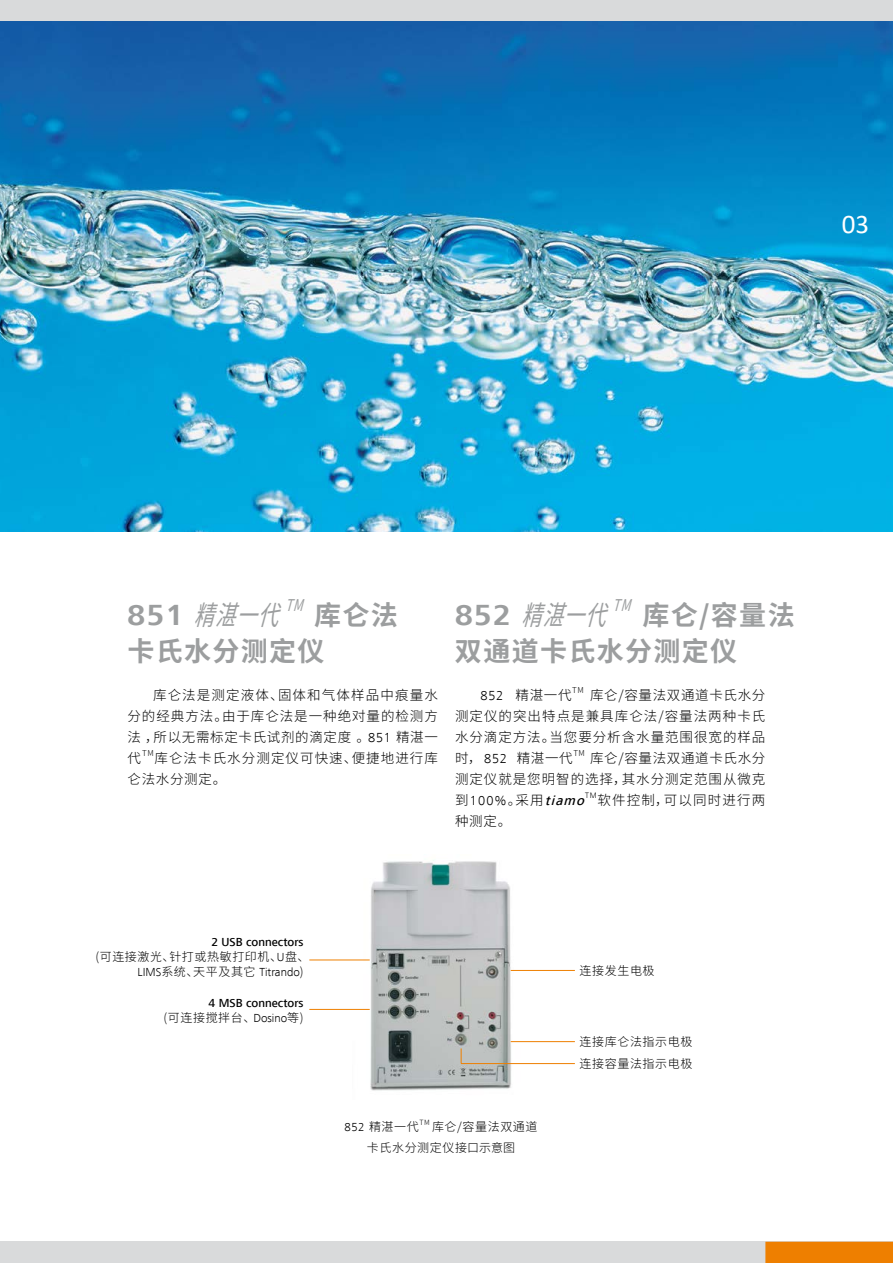
<style>
.page{position:relative;width:893px;height:1263px;background:#fff}
.page>*{position:absolute;margin:0;border:0;box-sizing:border-box;transform-origin:0 0}
.t1{font:700 27px/36px "Source Han Sans SC";letter-spacing:.05em;color:#9c9e9f}
.t2{font:italic 27px "Source Han Sans SC";color:#9c9e9f;scale:.75 1}
.t3{font:27px "Calibri";color:#fff}
.t4{font:italic 16.2px "Source Han Sans SC";color:#9c9e9f;scale:.75 1}
.t5{font:300 13.5px/21px "Source Han Sans SC";letter-spacing:.07em;color:#000;text-align:justify}
.t6{font:italic 500 13.5px "Frutiger Next LT";color:#000}
.t7{font:300 12px/21px "Source Han Sans SC";letter-spacing:.05em;color:#000}
.t8{font:500 12px "Frutiger Next LT";color:#000}
.t9{font:300 12px "Frutiger Next LT";color:#000}
.t10{font:300 8.1px "Source Han Sans SC";color:#000}
.t11{font:300 8.1px "Frutiger Next LT";color:#000}
.t12{font:300 7.2px "Source Han Sans SC";color:#000}
.s1{font-family:"Frutiger Next LT";font-weight:700;font-style:normal;font-size:30px}
.s2{font-family:"Frutiger Next LT"}
.s3{font-family:"Source Han Sans SC";font-weight:300;font-style:normal}
.s4{font-weight:300;font-style:normal}
.s5{font-family:"Source Han Sans SC"}
</style>
<div class="page">
<div style="left:0;top:1242px;width:893px;height:21px;background:#d9dadb"></div>
<div style="left:0;top:0;width:893px;height:21px;background:#d9dadb"></div>
<div style="left:765px;top:1242px;width:128px;height:21px;background:#ee7f00"></div>
<img style="left:0;top:21px;width:893px;height:510px">
<img style="left:352px;top:860px;width:175px;height:231px">
<hr style="left:309px;top:960px;width:61px;height:1px;background:#ee7f00">
<hr style="left:309px;top:1009px;width:61px;height:1px;background:#ee7f00">
<hr style="left:511px;top:970px;width:64px;height:1px;background:#ee7f00">
<hr style="left:511px;top:1041px;width:64px;height:1px;background:#ee7f00">
<hr style="left:461px;top:1063px;width:114px;height:1px;background:#ee7f00">
<svg style="left:461px;top:1048px;width:1px;height:15px"></svg>
<h1 class="t3" style="left:842px;top:205px;width:29px">03</h1>
<h1 class="t2" style="left:128px;top:599px;width:230px"><span class="s1">8 5 1</span> 精湛一代</h1>
<p class="t4" style="left:285px;top:596px;width:42px">TM</p>
<h1 class="t1" style="left:128px;top:597px;width:272px;text-indent:187px">库仑法卡氏水分测定仪</h1>
<h1 class="t2" style="left:455px;top:599px;width:230px"><span class="s1">8 5 2</span> 精湛一代</h1>
<p class="t4" style="left:612px;top:596px;width:42px">TM</p>
<h1 class="t1" style="left:455px;top:597px;width:341px;text-indent:187px">库仑/容量法双通道卡氏水分测定仪</h1>
<p class="t5" style="left:128px;top:684px;width:312px;text-indent:26px">库仑法是测定液体、固体和气体样品中痕量水分的经典方法。由于库仑法是一种绝对量的检测方法 ，所以无需标定卡氏试剂的滴定度 。<span class="s2">851</span> 精湛一代</p>
<p class="t10" style="left:142px;top:748px;width:13px">TM</p>
<p class="t5" style="left:128px;top:747px;width:312px;text-indent:27px">库仑法卡氏水分测定仪可快速、便捷地进行库仑法水分测定。</p>
<p class="t5" style="left:480px;top:684px;width:93px"><span class="s2">852</span> 精湛一代</p>
<p class="t10" style="left:572px;top:685px;width:13px">TM</p>
<p class="t5" style="left:455px;top:684px;width:312px;text-indent:135px">库仑/容量法双通道卡氏水分测定仪的突出特点是兼具库仑法/容量法两种卡氏水分滴定方法。当您要分析含水量范围很宽的样品时， <span class="s2">852</span> 精湛一代</p>
<p class="t10" style="left:573px;top:748px;width:13px">TM</p>
<p class="t5" style="left:455px;top:747px;width:312px;text-align:right">库仑/容量法双通道卡氏水分<br>测定仪就是您明智的选择，其水分测定范围从微克</p>
<p class="t6" style="left:455px;top:793px;width:134px"><span class="s3">到</span><span class="s4">100%</span><span class="s3">。采用</span>tiamo</p>
<p class="t11" style="left:585px;top:791px;width:13px">TM</p>
<p class="t5" style="left:597px;top:789px;width:170px">软件控制，可以同时进行两</p>
<p class="t5" style="left:455px;top:810px;width:58px">种测定。</p>
<p class="t8" style="left:211px;top:935px;width:94px">2 USB connectors</p>
<p class="t7" style="left:95px;top:946px;width:216px">(可连接激光、针打或热敏打印机、<span class="s2">U</span>盘、</p>
<p class="t9" style="left:138px;top:965px;width:168px">LIMS<span class="s5">系统、天平及其它</span> Titrando<span class="s5">)</span></p>
<p class="t8" style="left:209px;top:996px;width:96px">4 MSB connectors</p>
<p class="t7" style="left:164px;top:1007px;width:142px">(可连接搅拌台、<span class="s2">Dosino</span>等)</p>
<p class="t7" style="left:580px;top:961px;width:76px">连接发生电极</p>
<p class="t7" style="left:580px;top:1031px;width:114px;line-height:21.9px">连接库仑法指示电极连接容量法指示电极</p>
<p class="t7" style="left:344px;top:1117px;width:76px"><span class="s2">852</span> 精湛一代</p>
<p class="t12" style="left:419px;top:1119px;width:12px">TM</p>
<p class="t7" style="left:367px;top:1117px;width:172px;text-indent:65px">库仑/容量法双通道卡氏水分测定仪接口示意图</p>
</div>
